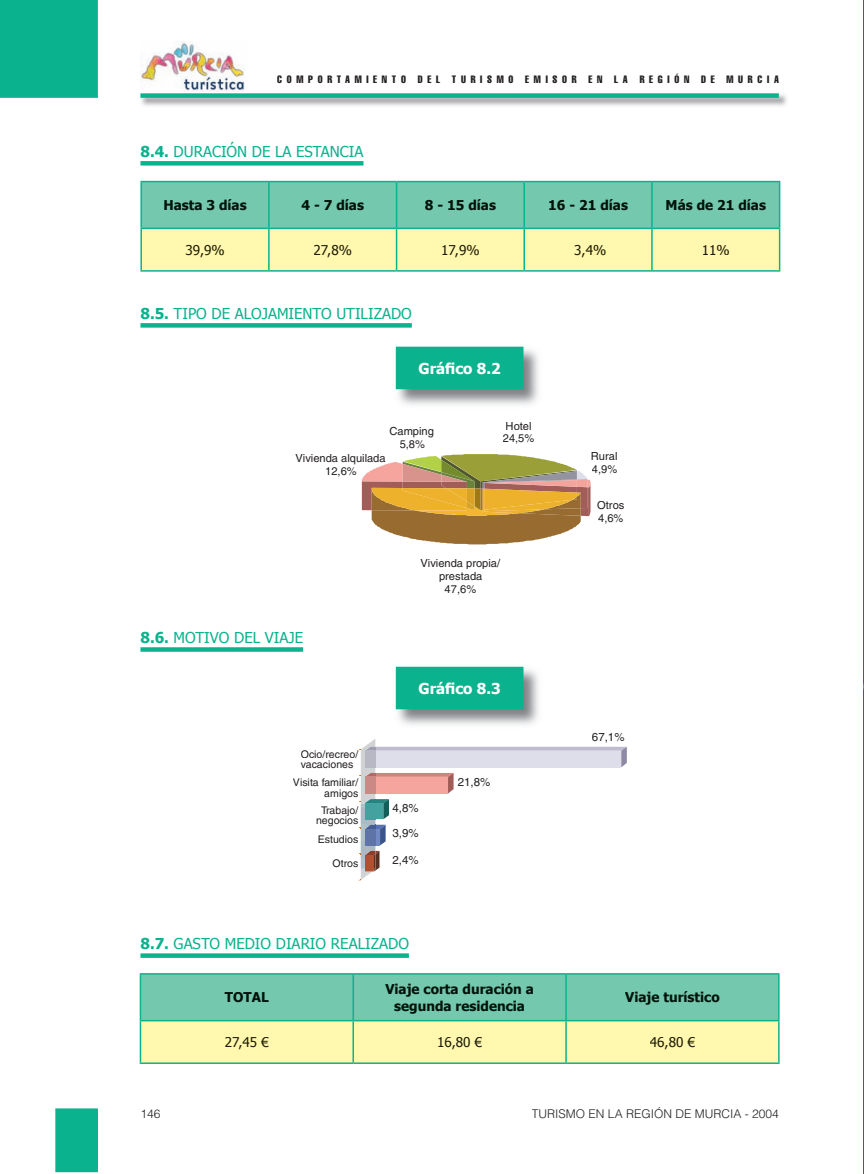
<style>
.page{position:relative;width:864px;height:1174px;background:#fff}
.page>*{position:absolute;margin:0;border:0;box-sizing:border-box;transform-origin:0 0}
.t1{font:15px "Tahoma";color:#0ab38d}
.t2{font:700 15px "Tahoma";color:#fff}
.t3{font:700 13.5px/16.2px "Tahoma";color:#00130a;text-align:center}
.t4{font:13.5px "Tahoma";color:#1f1c06}
.t5{font:300 12px "Helvetica";color:#231f20}
.t6{font:11.55px "Helvetica";color:#231f20}
.t7{font:11.1px/13px "Helvetica";color:#231f20}
.t8{font:10.5px/10.5px "Helvetica";color:#231f20;text-align:center}
.t9{font:extra-condensed 10.5px "Helvetica";letter-spacing:.45em;color:#231f20}
.s1{font-weight:700}
</style>
<div class="page">
<img style="left:140px;top:41px;width:105px;height:51px">
<img style="left:141px;top:93px;width:646px;height:13px">
<div style="left:140px;top:93px;width:638px;height:5px;background:#0ab38d"></div>
<div style="left:1px;top:1px;width:96px;height:96px;background:#0ab38d"></div>
<div style="left:0;top:0;width:98px;height:98px;border:2px solid #0ab38d"></div>
<div style="left:56px;top:1109px;width:41px;height:62px;background:#0ab38d"></div>
<div style="left:55px;top:1108px;width:43px;height:64px;border:2px solid #0ab38d"></div>
<div style="left:140px;top:161px;width:223px;height:5px;background:#0ab38d"></div>
<div style="left:140px;top:323px;width:271px;height:5px;background:#0ab38d"></div>
<div style="left:140px;top:647px;width:163px;height:5px;background:#0ab38d"></div>
<div style="left:140px;top:953px;width:268px;height:5px;background:#0ab38d"></div>
<svg style="left:142px;top:182px;width:636px;height:88px;background:#b6dfad"></svg>
<hr style="left:140px;top:181px;width:129px;height:1px;background:#0ab38d">
<hr style="left:140px;top:182px;width:2px;height:46px;background:#0ab38d">
<hr style="left:269px;top:181px;width:127px;height:1px;background:#0ab38d">
<hr style="left:268px;top:182px;width:1px;height:46px;background:#0ab38d">
<hr style="left:396px;top:181px;width:128px;height:1px;background:#0ab38d">
<hr style="left:395px;top:182px;width:2px;height:46px;background:#0ab38d">
<hr style="left:524px;top:181px;width:127px;height:1px;background:#0ab38d">
<hr style="left:523px;top:182px;width:1px;height:46px;background:#0ab38d">
<hr style="left:651px;top:181px;width:129px;height:1px;background:#0ab38d">
<hr style="left:651px;top:182px;width:1px;height:46px;background:#0ab38d">
<hr style="left:778px;top:182px;width:2px;height:46px;background:#0ab38d">
<hr style="left:140px;top:228px;width:129px;height:1px;background:#0ab38d">
<hr style="left:140px;top:229px;width:2px;height:41px;background:#0ab38d">
<hr style="left:269px;top:228px;width:127px;height:1px;background:#0ab38d">
<hr style="left:268px;top:229px;width:1px;height:41px;background:#0ab38d">
<hr style="left:396px;top:228px;width:128px;height:1px;background:#0ab38d">
<hr style="left:395px;top:229px;width:2px;height:41px;background:#0ab38d">
<hr style="left:524px;top:228px;width:127px;height:1px;background:#0ab38d">
<hr style="left:523px;top:229px;width:1px;height:41px;background:#0ab38d">
<hr style="left:651px;top:228px;width:129px;height:1px;background:#0ab38d">
<hr style="left:651px;top:229px;width:1px;height:41px;background:#0ab38d">
<hr style="left:778px;top:229px;width:2px;height:41px;background:#0ab38d">
<hr style="left:140px;top:270px;width:129px;height:2px;background:#0ab38d">
<hr style="left:269px;top:270px;width:127px;height:2px;background:#0ab38d">
<hr style="left:396px;top:270px;width:128px;height:2px;background:#0ab38d">
<hr style="left:524px;top:270px;width:127px;height:2px;background:#0ab38d">
<hr style="left:651px;top:270px;width:129px;height:2px;background:#0ab38d">
<div style="left:164px;top:199px;width:82px;height:11px;background:#74c8ae"></div>
<div style="left:301px;top:199px;width:62px;height:11px;background:#74c8ae"></div>
<div style="left:425px;top:199px;width:70px;height:11px;background:#74c8ae"></div>
<div style="left:549px;top:199px;width:78px;height:11px;background:#74c8ae"></div>
<div style="left:666px;top:199px;width:99px;height:11px;background:#74c8ae"></div>
<div style="left:186px;top:245px;width:38px;height:12px;background:#fff8ae"></div>
<div style="left:314px;top:245px;width:37px;height:12px;background:#fff8ae"></div>
<div style="left:442px;top:245px;width:36px;height:12px;background:#fff8ae"></div>
<div style="left:569px;top:245px;width:36px;height:12px;background:#fff8ae"></div>
<div style="left:703px;top:245px;width:25px;height:10px;background:#fff8ae"></div>
<svg style="left:362px;top:454px;width:228px;height:90px;background:#c09d62"></svg>
<svg style="left:358px;top:739px;width:268px;height:141px"></svg>
<svg style="left:141px;top:974px;width:636px;height:88px;background:#b7dfad"></svg>
<hr style="left:140px;top:973px;width:213px;height:1px;background:#0ab38d">
<hr style="left:140px;top:974px;width:1px;height:46px;background:#0ab38d">
<hr style="left:353px;top:973px;width:213px;height:1px;background:#0ab38d">
<hr style="left:352px;top:974px;width:2px;height:46px;background:#0ab38d">
<hr style="left:566px;top:973px;width:213px;height:1px;background:#0ab38d">
<hr style="left:565px;top:974px;width:1px;height:46px;background:#0ab38d">
<hr style="left:777px;top:974px;width:2px;height:46px;background:#0ab38d">
<hr style="left:140px;top:1020px;width:213px;height:1px;background:#0ab38d">
<hr style="left:140px;top:1021px;width:1px;height:41px;background:#0ab38d">
<hr style="left:353px;top:1020px;width:213px;height:1px;background:#0ab38d">
<hr style="left:352px;top:1021px;width:2px;height:41px;background:#0ab38d">
<hr style="left:566px;top:1020px;width:213px;height:1px;background:#0ab38d">
<hr style="left:565px;top:1021px;width:1px;height:41px;background:#0ab38d">
<hr style="left:777px;top:1021px;width:2px;height:41px;background:#0ab38d">
<hr style="left:140px;top:1062px;width:213px;height:2px;background:#0ab38d">
<hr style="left:353px;top:1062px;width:213px;height:2px;background:#0ab38d">
<hr style="left:566px;top:1062px;width:213px;height:2px;background:#0ab38d">
<div style="left:225px;top:992px;width:43px;height:10px;background:#74c8ae"></div>
<div style="left:385px;top:983px;width:148px;height:14px;background:#74c8ae"></div>
<div style="left:394px;top:1000px;width:130px;height:13px;background:#74c8ae"></div>
<div style="left:625px;top:991px;width:94px;height:14px;background:#74c8ae"></div>
<div style="left:225px;top:1037px;width:43px;height:12px;background:#fff8ae"></div>
<div style="left:438px;top:1037px;width:43px;height:12px;background:#fff8ae"></div>
<div style="left:649px;top:1037px;width:45px;height:12px;background:#fff8ae"></div>
<img style="left:395px;top:346px;width:144px;height:59px">
<div style="left:396px;top:347px;width:126px;height:41px;background:#0ab38d"></div>
<div style="left:395px;top:347px;width:128px;height:42px;border:2px solid #0ab38d"></div>
<img style="left:395px;top:666px;width:144px;height:59px">
<div style="left:396px;top:667px;width:126px;height:41px;background:#0ab38d"></div>
<div style="left:395px;top:666px;width:128px;height:43px;border:2px solid #0ab38d"></div>
<img style="left:863px;top:0;width:1px;height:1174px">
<p class="t9" style="left:277px;top:73px;width:503px">COMPORTAMIENTO DEL TURISMO EMISOR EN LA REGIÓN DE MURCIA</p>
<p class="t1" style="left:140px;top:142px;width:224px"><span class="s1">8.4.</span> DURACIÓN DE LA ESTANCIA</p>
<p class="t3" style="left:163px;top:197px;width:85px">Hasta 3 días</p>
<p class="t3" style="left:301px;top:197px;width:64px">4 - 7 días</p>
<p class="t3" style="left:424px;top:197px;width:73px">8 - 15 días</p>
<p class="t3" style="left:548px;top:197px;width:81px">16 - 21 días</p>
<p class="t3" style="left:665px;top:197px;width:102px">Más de 21 días</p>
<p class="t4" style="left:185px;top:241px;width:41px">39,9%</p>
<p class="t4" style="left:313px;top:241px;width:40px">27,8%</p>
<p class="t4" style="left:441px;top:241px;width:40px">17,9%</p>
<p class="t4" style="left:574px;top:241px;width:34px">3,4%</p>
<p class="t4" style="left:701px;top:241px;width:29px">11%</p>
<p class="t1" style="left:140px;top:304px;width:273px"><span class="s1">8.5.</span> TIPO DE ALOJAMIENTO UTILIZADO</p>
<p class="t2" style="left:418px;top:359px;width:84px">Gráfico 8.2</p>
<p class="t7" style="left:389px;top:424px;width:46px;text-align:center">Camping<br>5,8%</p>
<p class="t7" style="left:502px;top:419px;width:33px">Hotel<br>24,5%</p>
<p class="t7" style="left:295px;top:451px;width:92px;text-align:center">Vivienda alquilada<br>12,6%</p>
<p class="t1" style="left:140px;top:628px;width:164px"><span class="s1">8.6.</span> MOTIVO DEL VIAJE</p>
<p class="t8" style="left:301px;top:748px;width:59px;text-align:left">Ocio/recreo/ vacaciones</p>
<p class="t8" style="left:293px;top:777px;width:67px;text-align:right">Visita familiar/ amigos</p>
<p class="t7" style="left:420px;top:556px;width:81px;text-align:center">Vivienda propia/ prestada<br>47,6%</p>
<p class="t2" style="left:418px;top:678px;width:84px">Gráfico 8.3</p>
<p class="t6" style="left:457px;top:775px;width:34px">21,8%</p>
<p class="t8" style="left:316px;top:804px;width:44px">Trabajo/ negocios</p>
<p class="t8" style="left:318px;top:833px;width:42px">Estudios</p>
<p class="t8" style="left:332px;top:858px;width:27px">Otros</p>
<p class="t6" style="left:392px;top:801px;width:28px">4,8%</p>
<p class="t6" style="left:392px;top:825px;width:28px">3,9%</p>
<p class="t6" style="left:392px;top:853px;width:28px">2,4%</p>
<p class="t1" style="left:140px;top:934px;width:270px"><span class="s1">8.7.</span> GASTO MEDIO DIARIO REALIZADO</p>
<p class="t7" style="left:590px;top:449px;width:28px">Rural<br>4,9%</p>
<p class="t7" style="left:597px;top:499px;width:29px">Otros<br>4,6%</p>
<p class="t6" style="left:591px;top:730px;width:34px">67,1%</p>
<p class="t3" style="left:225px;top:989px;width:45px">TOTAL</p>
<p class="t3" style="left:385px;top:981px;width:150px">Viaje corta duración a segunda residencia</p>
<p class="t3" style="left:625px;top:989px;width:96px">Viaje turístico</p>
<p class="t4" style="left:225px;top:1033px;width:46px">27,45 €</p>
<p class="t4" style="left:437px;top:1033px;width:47px">16,80 €</p>
<p class="t4" style="left:649px;top:1033px;width:47px">46,80 €</p>
<p class="t5" style="left:140px;top:1106px;width:22px">146</p>
<p class="t5" style="left:531px;top:1106px;width:248px">TURISMO EN LA REGIÓN DE MURCIA - 2004</p>
</div>
